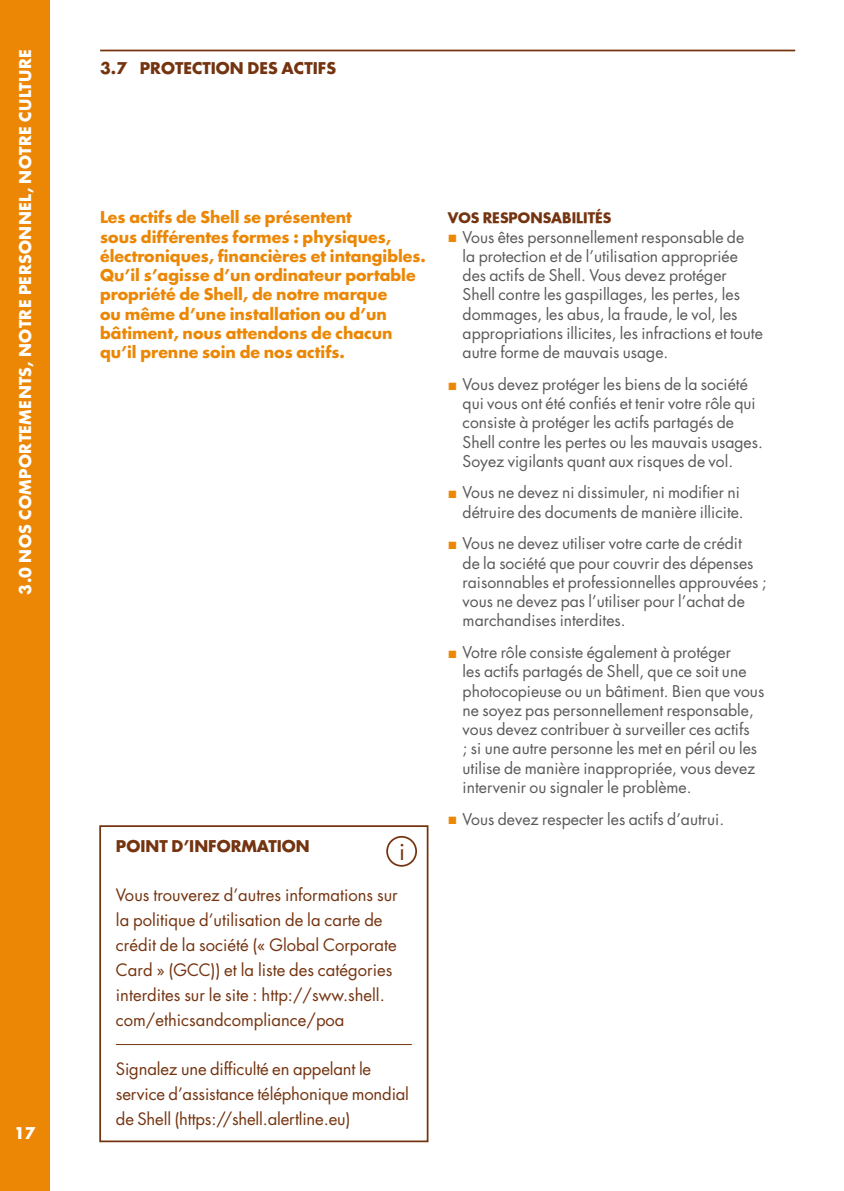
<style>
.page{position:relative;width:844px;height:1191px;background:#fff}
.page>*{position:absolute;margin:0;border:0;box-sizing:border-box;transform-origin:0 0}
.t1{font:22.93px "Futura Std";color:#743410}
.Box_Underscore_Brown{font:16.62px/24.8px "Futura Std";color:#743410}
.t2{font:15.75px/19.2px "Futura Std";color:#595959}
.Intro__orange{font:700 15.75px/19.2px "Futura Std";color:#eb8705}
.t3{font:700 15.75px "Futura Std";letter-spacing:.025em;color:#fff}
.H2__brown{font:700 15.75px "Futura Std";color:#743410}
.H3__white{font:700 15.75px "Futura Std";color:#743410}
.H4__brown{font:700 14px "Futura";color:#743410}
</style>
<div class="page">
<div style="left:0;top:0;width:50px;height:1191px;background:#eb8705"></div>
<hr style="left:100px;top:50px;width:695px;height:1px;background:#743410">
<hr style="left:116px;top:1044px;width:296px;height:1px;background:#743410">
<div style="left:99px;top:825px;width:329px;height:317px;border:2px solid #743410"></div>
<div style="left:386px;top:836px;width:31px;height:30px;border:2px solid #743410;border-radius:50%"></div>
<p class="t3" style="left:15px;top:594px;width:546px;rotate:-90deg">3.0 NOS COMPORTEMENTS, NOTRE PERSONNEL, NOTRE CULTURE</p>
<p class="t3" style="left:14px;top:1123px;width:23px">17</p>
<p class="H2__brown" style="left:100px;top:58px;width:237px">3.7 PROTECTION DES ACTIFS</p>
<p class="Intro__orange" style="left:100px;top:207px;width:327px">Les actifs de Shell se présentent<br>sous différentes formes : physiques, électroniques, financières et intangibles.<br>Qu’il s’agisse d’un ordinateur portable propriété de Shell, de notre marque<br>ou même d’une installation ou d’un bâtiment, nous attendons de chacun qu’il prenne soin de nos actifs.</p>
<p class="H4__brown" style="left:447px;top:209px;width:165px">VOS RESPONSABILITÉS</p>
<p class="t2" style="left:462px;top:227px;width:302px">Vous êtes personnellement responsable de<br>la protection et de l’utilisation appropriée des actifs de Shell. Vous devez protéger Shell contre les gaspillages, les pertes, les dommages, les abus, la fraude, le vol, les appropriations illicites, les infractions et toute autre forme de mauvais usage.</p>
<p class="t2" style="left:462px;top:374px;width:302px">Vous devez protéger les biens de la société qui vous ont été confiés et tenir votre rôle qui consiste à protéger les actifs partagés de Shell contre les pertes ou les mauvais usages.<br>Soyez vigilants quant aux risques de vol.</p>
<p class="t2" style="left:462px;top:483px;width:282px">Vous ne devez ni dissimuler, ni modifier ni détruire des documents de manière illicite.</p>
<p class="t2" style="left:462px;top:534px;width:305px">Vous ne devez utiliser votre carte de crédit<br>de la société que pour couvrir des dépenses raisonnables et professionnelles approuvées ; vous ne devez pas l’utiliser pour l’achat de marchandises interdites.</p>
<p class="t2" style="left:462px;top:643px;width:303px">Votre rôle consiste également à protéger<br>les actifs partagés de Shell, que ce soit une photocopieuse ou un bâtiment. Bien que vous ne soyez pas personnellement responsable, vous devez contribuer à surveiller ces actifs<br>; si une autre personne les met en péril ou les utilise de manière inappropriée, vous devez intervenir ou signaler le problème.</p>
<p class="t2" style="left:462px;top:809px;width:263px">Vous devez respecter les actifs d’autrui.</p>
<p class="H3__white" style="left:116px;top:835px;width:195px">POINT D’INFORMATION</p>
<p class="Box_Underscore_Brown" style="left:116px;top:883px;width:283px">Vous trouverez d’autres informations sur la politique d’utilisation de la carte de crédit de la société (« Global Corporate Card » (GCC)) et la liste des catégories interdites sur le site : http://sww.shell. com/ethicsandcompliance/poa</p>
<p class="Box_Underscore_Brown" style="left:116px;top:1056px;width:294px">Signalez une difficulté en appelant le service d’assistance téléphonique mondial de Shell (https://shell.alertline.eu)</p>
<p class="t1" style="left:399px;top:837px;width:8px">i</p>
</div>
